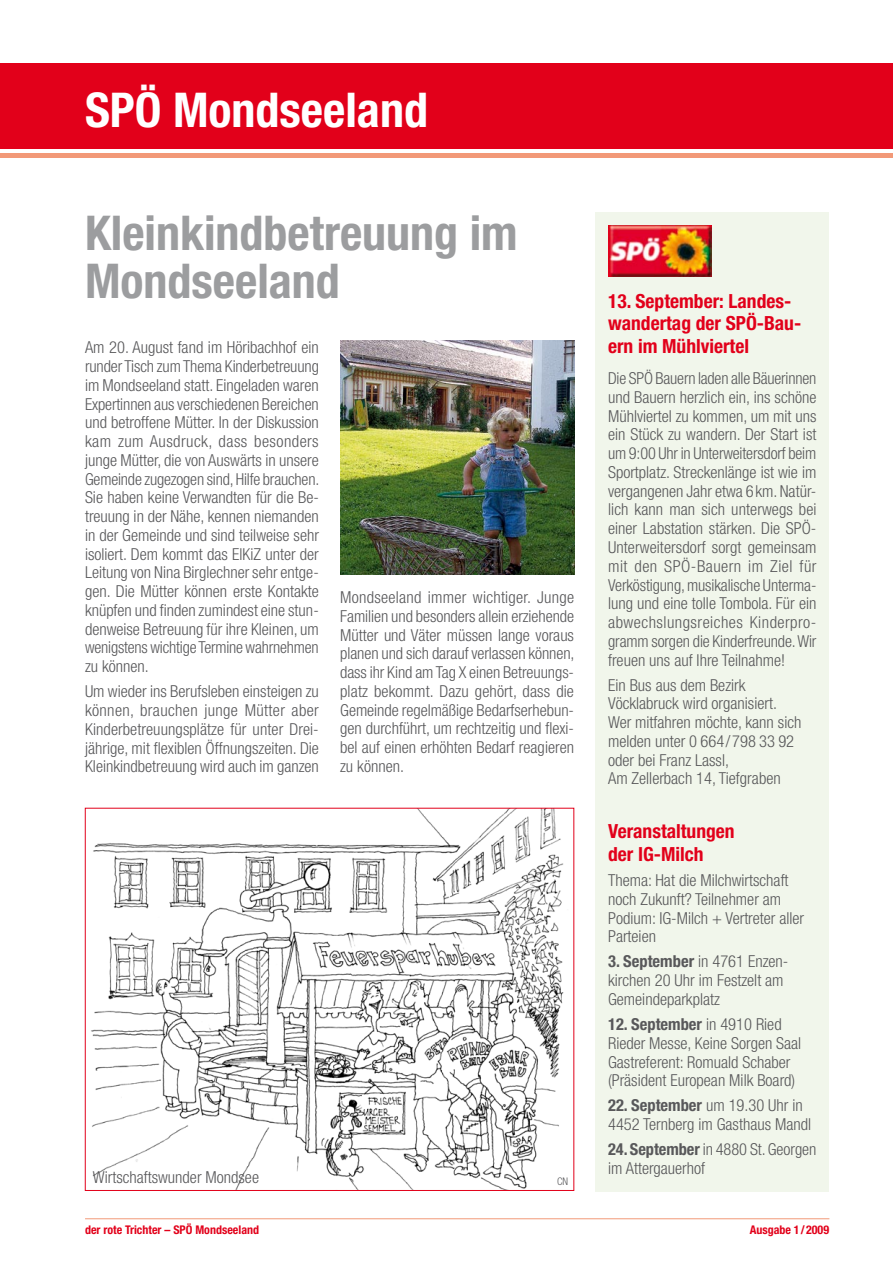
<style>
.page{position:relative;width:893px;height:1263px;background:#fff}
.page>*{position:absolute;margin:0;border:0;box-sizing:border-box;transform-origin:0 0}
.t1{font:700 condensed 48px/48px "Helvetica Neue";color:#9c9d9f}
.t2{font:700 condensed 48px "Helvetica Neue";color:#fff}
.t3{font:700 condensed 19.5px/22.5px "Helvetica Neue";color:#e2001a}
.t4{font:300 condensed 16.5px/18.8px "Helvetica Neue";color:#58585a}
.t5{font:700 condensed 12px "Helvetica Neue";color:#e2001a}
.t6{font:300 condensed 10.5px "Helvetica Neue";color:#58585a}
.s1{font-weight:700}
</style>
<div class="page">
<div style="left:0;top:64px;width:893px;height:85px;background:#e2001a"></div>
<hr style="left:85px;top:1218px;width:744px;height:1px;background:#f29978">
<hr style="left:0;top:153px;width:893px;height:4px;background:#f29978">
<img style="left:91px;top:810px;width:473px;height:379px">
<img style="left:340px;top:340px;width:234px;height:234px">
<div style="left:595px;top:213px;width:234px;height:979px;background:#f1f6eb"></div>
<img style="left:608px;top:225px;width:103px;height:51px">
<h1 class="t2" style="left:85px;top:80px;width:344px">SPÖ Mondseeland</h1>
<h1 class="t1" style="left:85px;top:208px;width:434px">Kleinkindbetreuung im<br>Mondseeland</h1>
<p class="t4" style="left:85px;top:338px;width:236px;text-align:justify">Am 20. August fand im Höribachhof ein runder Tisch zum Thema Kinderbetreuung im Mondseeland statt. Eingeladen waren Expertinnen aus verschiedenen Bereichen und betroffene Mütter. In der Diskussion kam zum Ausdruck, dass besonders junge Mütter, die von Auswärts in unsere Gemeinde zugezogen sind, Hilfe brauchen.<br>Sie haben keine Verwandten für die Be&shy;treuung in der Nähe, kennen niemanden in der Gemeinde und sind teilweise sehr isoliert. Dem kommt das ElKiZ unter der Leitung von Nina Birglechner sehr entge&shy;gen. Die Mütter können erste Kontakte knüpfen und finden zumindest eine stun&shy;denweise Betreuung für ihre Kleinen, um wenigstens wichtige Termine wahrnehmen zu können.</p>
<p class="t4" style="left:85px;top:682px;width:235px;text-align:justify">Um wieder ins Berufsleben einsteigen zu können, brauchen junge Mütter aber Kinderbetreuungsplätze für unter Drei&shy;jährige, mit flexiblen Öffnungszeiten. Die Kleinkindbetreuung wird auch im ganzen</p>
<p class="t4" style="left:340px;top:588px;width:236px;text-align:justify">Mondseeland immer wichtiger. Junge Familien und besonders allein erziehende Mütter und Väter müssen lange voraus planen und sich darauf verlassen können, dass ihr Kind am Tag X einen Betreuungs&shy;platz bekommt. Dazu gehört, dass die Gemeinde regelmäßige Bedarfserhebun&shy;gen durchführt, um rechtzeitig und flexi&shy;bel auf einen erhöhten Bedarf reagieren zu können.</p>
<p class="t4" style="left:93px;top:1167px;width:168px">Wirtschaftswunder Mondsee</p>
<p class="t6" style="left:557px;top:1175px;width:13px">CN</p>
<p class="t3" style="left:608px;top:289px;width:195px">13. September: Landes&shy;wandertag der SPÖ-Bau&shy;ern im Mühlviertel</p>
<p class="t4" style="left:608px;top:369px;width:210px;text-align:justify">Die SPÖ Bauern laden alle Bäuerinnen und Bauern herzlich ein, ins schöne Mühlviertel zu kommen, um mit uns ein Stück zu wandern. Der Start ist um 9:00 Uhr in Unterweitersdorf beim Sportplatz. Streckenlänge ist wie im vergangenen Jahr etwa 6km. Natür&shy;lich kann man sich unterwegs bei einer Labstation stärken. Die SPÖ-Unterweitersdorf sorgt gemeinsam mit den SPÖ-Bauern im Ziel für Verköstigung, musikalische Unterma&shy;lung und eine tolle Tombola. Für ein abwechslungsreiches Kinderpro&shy;gramm sorgen die Kinderfreunde. Wir freuen uns auf Ihre Teilnahme!</p>
<p class="t4" style="left:608px;top:675px;width:195px">Ein Bus aus dem Bezirk<br>Vöcklabruck wird organisiert.<br>Wer mitfahren möchte, kann sich melden unter 0 664/798 33 92 oder bei Franz Lassl,<br>Am Zellerbach 14, Tiefgraben</p>
<p class="t3" style="left:608px;top:820px;width:128px">Veranstaltungen der IG-Milch</p>
<p class="t4" style="left:608px;top:871px;width:198px">Thema: Hat die Milchwirtschaft noch Zukunft? Teilnehmer am<br>Podium: IG-Milch + Vertreter aller<br>Parteien</p>
<p class="t4" style="left:608px;top:952px;width:182px"><span class="s1">3. September</span> in 4761 Enzen&shy;kirchen 20 Uhr im Festzelt am<br>Gemeindeparkplatz</p>
<p class="t4" style="left:608px;top:1015px;width:195px"><span class="s1">12. September</span> in 4910 Ried<br>Rieder Messe, Keine Sorgen Saal<br>Gastreferent: Romuald Schaber (Präsident European Milk Board)</p>
<p class="t4" style="left:608px;top:1096px;width:204px"><span class="s1">22. September</span> um 19.30 Uhr in<br>4452 Ternberg im Gasthaus Mandl</p>
<p class="t4" style="left:608px;top:1140px;width:210px"><span class="s1">24. September</span> in 4880 St. Georgen im Attergauerhof</p>
<p class="t5" style="left:85px;top:1222px;width:176px">der rote Trichter – SPÖ Mondseeland</p>
<p class="t5" style="left:750px;top:1222px;width:81px">Ausgabe 1/2009</p>
</div>
